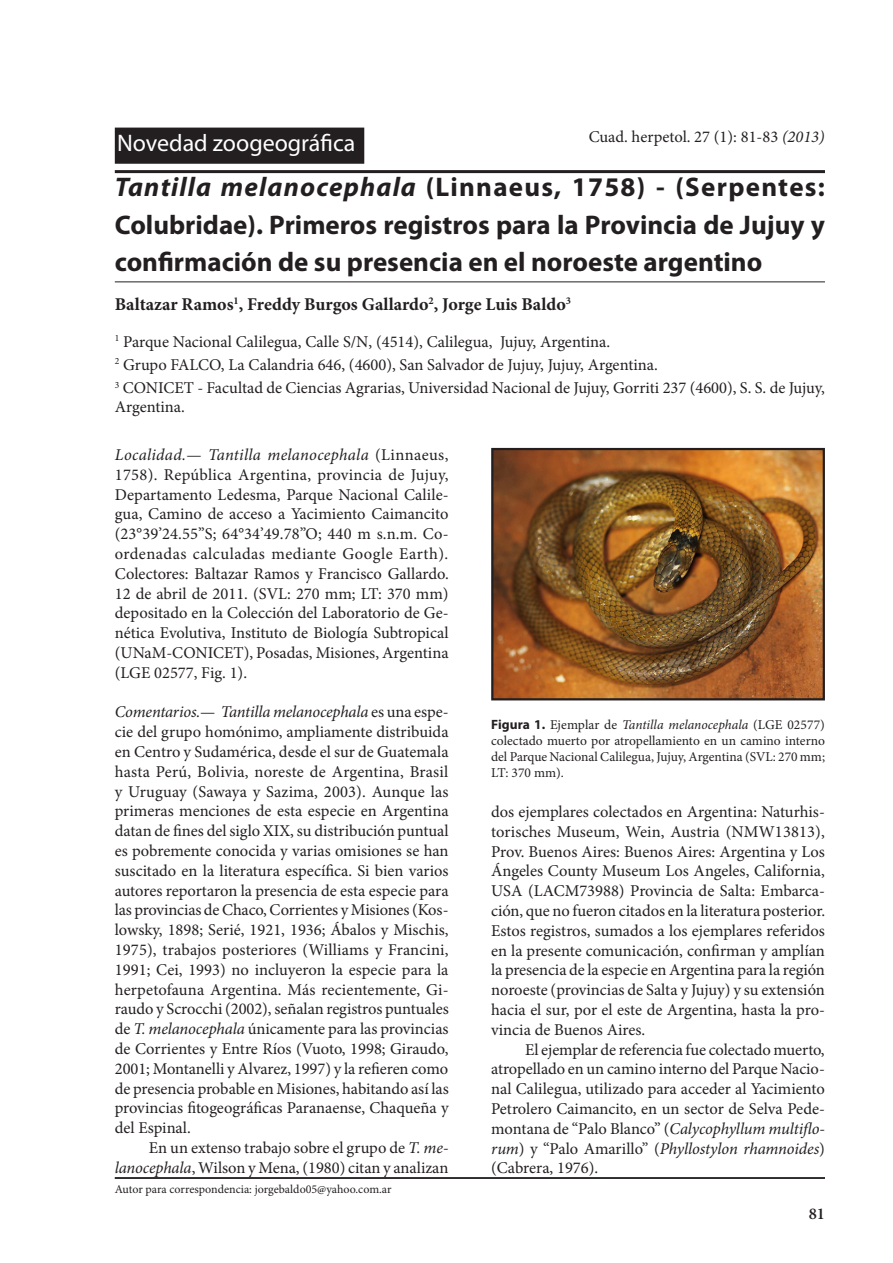
<style>
.page{position:relative;width:893px;height:1263px;background:#fff}
.page>*{position:absolute;margin:0;border:0;box-sizing:border-box;transform-origin:0 0}
.Título{font:700 27px/37.5px "Myriad Pro";color:#231f20;text-align:justify}
.Sección{font:24px "Myriad Pro";color:#fff}
.Autores{font:700 18px "Minion Pro";color:#231f20}
.C__de_texto{font:16.5px/19.8px "Minion Pro";color:#231f20;text-align:justify}
.Direcciones{font:16.5px/18.9px "Minion Pro";color:#231f20}
.t1{font:600 16.5px "Minion Pro";color:#231f20}
.C__de_texto-2{font:13.5px/16.2px "Minion Pro";color:#231f20;text-align:justify}
.Correspondencia{font:12px "Minion Pro";color:#231f20}
.s1{font-style:italic}
.s2{font-family:"Myriad Pro";font-weight:700}
</style>
<div class="page">
<div style="left:116px;top:128px;width:248px;height:35px;background:#231f20"></div>
<div style="left:115px;top:128px;width:249px;height:36px;border:2px solid #231f20"></div>
<hr style="left:115px;top:170px;width:710px;height:3px;background:#231f20">
<hr style="left:115px;top:1177px;width:710px;height:1px;background:#231f20">
<hr style="left:115px;top:1178px;width:710px;height:1px;background:#231f20">
<hr style="left:115px;top:281px;width:710px;height:1px;background:#231f20">
<img style="left:494px;top:451px;width:328px;height:246px">
<div style="left:491px;top:448px;width:334px;height:252px;border:2px solid #231f20"></div>
<p class="Sección" style="left:117px;top:128px;width:240px">Novedad zoogeográfica</p>
<p class="C__de_texto" style="left:589px;top:127px;width:237px">Cuad. herpetol. 27 (1): 81-83 <span class="s1">(2013)</span></p>
<p class="Título" style="left:115px;top:167px;width:712px"><span class="s1">Tantilla melanocephala</span> (Linnaeus, 1758) - (Serpentes:<br>Colubridae). Primeros registros para la Provincia de Jujuy y confirmación de su presencia en el noroeste argentino</p>
<p class="Autores" style="left:115px;top:291px;width:458px">Baltazar Ramos<sup>1</sup>, Freddy Burgos Gallardo<sup>2</sup>, Jorge Luis Baldo<sup>3</sup></p>
<p class="Direcciones" style="left:115px;top:332px;width:497px"><sup>1</sup> Parque Nacional Calilegua, Calle S/N, (4514), Calilegua, Jujuy, Argentina.</p>
<p class="Direcciones" style="left:115px;top:355px;width:545px"><sup>2</sup> Grupo FALCO, La Calandria 646, (4600), San Salvador de Jujuy, Jujuy, Argentina.</p>
<p class="Direcciones" style="left:115px;top:378px;width:712px"><sup>3</sup> CONICET - Facultad de Ciencias Agrarias, Universidad Nacional de Jujuy, Gorriti 237 (4600), S. S. de Jujuy,<br>Argentina.</p>
<p class="C__de_texto" style="left:115px;top:445px;width:335px"><span class="s1">Localidad.</span>— <span class="s1">Tantilla melanocephala</span> (Linnaeus, 1758). República Argentina, provincia de Jujuy, Departamento Ledesma, Parque Nacional Calile&shy;gua, Camino de acceso a Yacimiento Caimancito (23°39’24.55”S; 64°34’49.78”O; 440 m s.n.m. Co&shy;ordenadas calculadas mediante Google Earth).<br>Colectores: Baltazar Ramos y Francisco Gallardo.<br>12 de abril de 2011. (SVL: 270 mm; LT: 370 mm) depositado en la Colección del Laboratorio de Ge&shy;nética Evolutiva, Instituto de Biología Subtropical (UNaM-CONICET), Posadas, Misiones, Argentina (LGE 02577, Fig. 1).</p>
<p class="C__de_texto" style="left:115px;top:702px;width:336px"><span class="s1">Comentarios.</span>— <span class="s1">Tantilla melanocephala</span> es una espe&shy;cie del grupo homónimo, ampliamente distribuida en Centro y Sudamérica, desde el sur de Guatemala hasta Perú, Bolivia, noreste de Argentina, Brasil y Uruguay (Sawaya y Sazima, 2003). Aunque las primeras menciones de esta especie en Argentina datan de fines del siglo XIX, su distribución puntual es pobremente conocida y varias omisiones se han suscitado en la literatura específica. Si bien varios autores reportaron la presencia de esta especie para las provincias de Chaco, Corrientes y Misiones (Kos&shy;lowsky, 1898; Serié, 1921, 1936; Ábalos y Mischis, 1975), trabajos posteriores (Williams y Francini, 1991; Cei, 1993) no incluyeron la especie para la herpetofauna Argentina. Más recientemente, Gi&shy;raudo y Scrocchi (2002), señalan registros puntuales de <span class="s1">T. melanocephala</span> únicamente para las provincias de Corrientes y Entre Ríos (Vuoto, 1998; Giraudo, 2001; Montanelli y Alvarez, 1997) y la refieren como de presencia probable en Misiones, habitando así las provincias fitogeográficas Paranaense, Chaqueña y del Espinal.</p>
<p class="C__de_texto" style="left:115px;top:1138px;width:335px;text-align:right">En un extenso trabajo sobre el grupo de <span class="s1">T. me&shy;lanocephala</span>, Wilson y Mena, (1980) citan y analizan</p>
<p class="Correspondencia" style="left:115px;top:1181px;width:278px">Autor para correspondencia: jorgebaldo05@yahoo.com.ar</p>
<p class="C__de_texto-2" style="left:491px;top:716px;width:335px"><span class="s2">Figura 1.</span> Ejemplar de <span class="s1">Tantilla melanocephala</span> (LGE 02577) colectado muerto por atropellamiento en un camino interno del Parque Nacional Calilegua, Jujuy, Argentina (SVL: 270 mm; LT: 370 mm).</p>
<p class="C__de_texto" style="left:491px;top:802px;width:335px">dos ejemplares colectados en Argentina: Naturhis&shy;torisches Museum, Wein, Austria (NMW13813), Prov. Buenos Aires: Buenos Aires: Argentina y Los Ángeles County Museum Los Angeles, California, USA (LACM73988) Provincia de Salta: Embarca&shy;ción, que no fueron citados en la literatura posterior.<br>Estos registros, sumados a los ejemplares referidos en la presente comunicación, confirman y amplían la presencia de la especie en Argentina para la región noroeste (provincias de Salta y Jujuy) y su extensión hacia el sur, por el este de Argentina, hasta la pro&shy;vincia de Buenos Aires.</p>
<p class="C__de_texto" style="left:491px;top:1039px;width:335px;text-indent:34px">El ejemplar de referencia fue colectado muerto, atropellado en un camino interno del Parque Nacio&shy;nal Calilegua, utilizado para acceder al Yacimiento Petrolero Caimancito, en un sector de Selva Pede&shy;montana de “Palo Blanco” (<span class="s1">Calycophyllum multiflo&shy;rum</span>) y “Palo Amarillo” (<span class="s1">Phyllostylon rhamnoides</span>) (Cabrera, 1976).</p>
<p class="t1" style="left:809px;top:1202px;width:18px">81</p>
</div>
